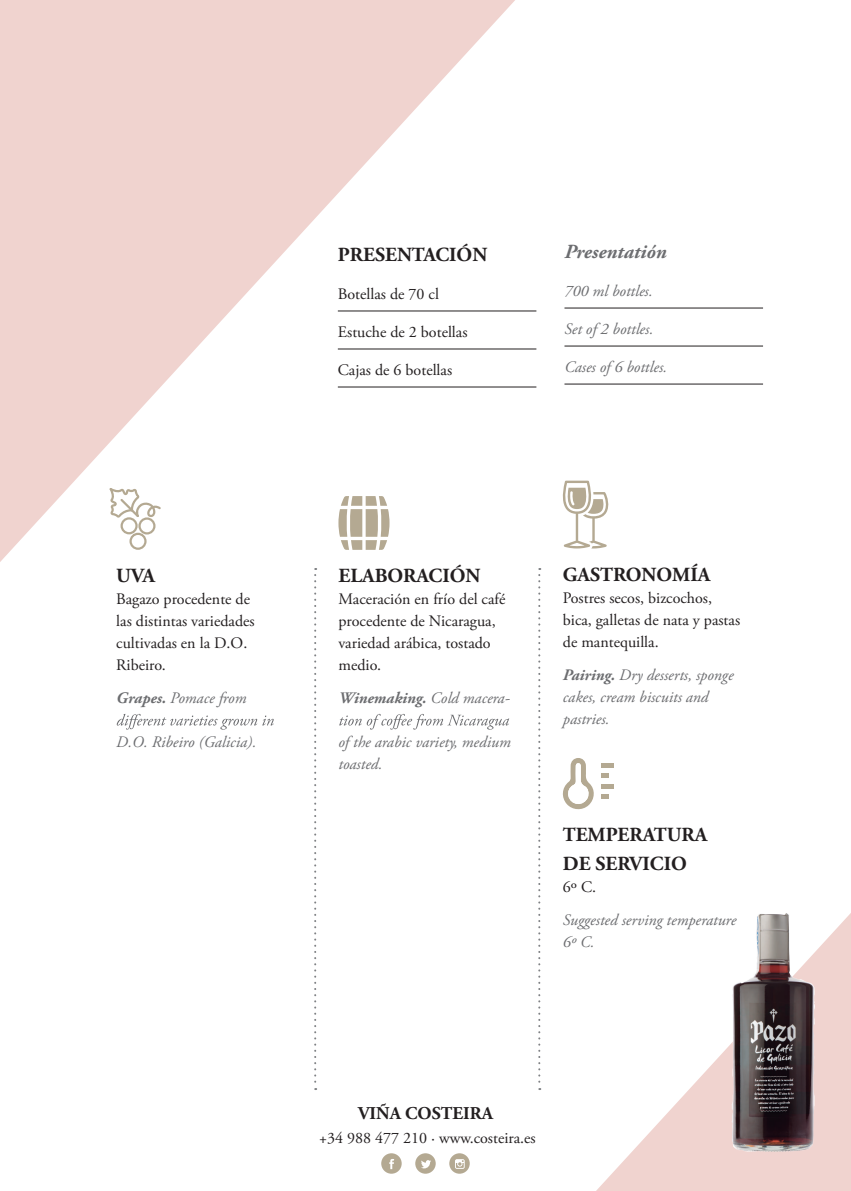
<style>
.page{position:relative;width:851px;height:1191px;background:#fff}
.page>*{position:absolute;margin:0;border:0;box-sizing:border-box;transform-origin:0 0}
.t1{font:700 20px/28.8px "Adobe Garamond Pro";color:#231f20}
.t2{font:italic 700 20px "Adobe Garamond Pro";color:#6c6d70}
.t3{font:700 18px "Adobe Garamond Pro";color:#231f20}
.t4{font:16px/22px "Adobe Garamond Pro";color:#231f20}
.t5{font:italic 16px/22px "Adobe Garamond Pro";color:#6c6d70}
.t6{font:italic 700 16px "Adobe Garamond Pro";color:#6c6d70}
.s1{font-weight:700}
.s2{font-weight:400}
</style>
<div class="page">
<svg style="left:0;top:0;width:515px;height:562px;fill:#f0d3cf"></svg>
<svg style="left:596px;top:1099px;width:254px;height:92px;fill:#f0d3cf"></svg>
<svg style="left:117px;top:714px;width:157px;height:15px"></svg>
<svg style="left:339px;top:714px;width:170px;height:15px"></svg>
<svg style="left:538px;top:568px;width:2px;height:522px"></svg>
<svg style="left:314px;top:568px;width:2px;height:522px"></svg>
<svg style="left:109px;top:488px;width:52px;height:62px"></svg>
<svg style="left:338px;top:496px;width:51px;height:54px"></svg>
<svg style="left:562px;top:480px;width:47px;height:68px"></svg>
<div style="left:601px;top:783px;width:12px;height:5px;background:#b4a992"></div>
<div style="left:601px;top:763px;width:13px;height:5px;background:#b4a992"></div>
<svg style="left:601px;top:794px;width:7px;height:4px"></svg>
<svg style="left:601px;top:773px;width:7px;height:5px"></svg>
<svg style="left:562px;top:758px;width:32px;height:52px"></svg>
<div style="left:381px;top:1153px;width:20px;height:20px;background:#b4a992;border-radius:50%"></div>
<svg style="left:389px;top:1159px;width:5px;height:10px"></svg>
<div style="left:415px;top:1153px;width:20px;height:20px;background:#b4a992;border-radius:50%"></div>
<svg style="left:421px;top:1160px;width:10px;height:8px"></svg>
<svg style="left:449px;top:1153px;width:20px;height:20px"></svg>
<svg style="left:455px;top:1159px;width:9px;height:9px"></svg>
<hr style="left:338px;top:311px;width:198px;height:1px;background:#231f20">
<hr style="left:338px;top:349px;width:198px;height:1px;background:#231f20">
<hr style="left:338px;top:387px;width:198px;height:1px;background:#231f20">
<hr style="left:564px;top:308px;width:199px;height:1px;background:#231f20">
<hr style="left:564px;top:346px;width:199px;height:1px;background:#231f20">
<hr style="left:564px;top:384px;width:199px;height:1px;background:#231f20">
<img style="left:680px;top:913px;width:170px;height:257px">
<p class="t1" style="left:338px;top:241px;width:151px">PRESENTACIÓN</p>
<p class="t4" style="left:338px;top:284px;width:103px">Botellas de 70 cl</p>
<p class="t4" style="left:338px;top:322px;width:131px">Estuche de 2 botellas</p>
<p class="t4" style="left:338px;top:360px;width:116px">Cajas de 6 botellas</p>
<p class="t2" style="left:564px;top:240px;width:104px">Presentatión</p>
<p class="t5" style="left:564px;top:281px;width:90px">700 ml bottles.</p>
<p class="t5" style="left:564px;top:319px;width:90px">Set of 2 bottles.</p>
<p class="t5" style="left:564px;top:357px;width:104px">Cases of 6 bottles.</p>
<p class="t1" style="left:116px;top:561px;width:40px">UVA</p>
<p class="t4" style="left:116px;top:588px;width:140px">Bagazo procedente de las distintas variedades cultivadas en la D.O.<br>Ribeiro.</p>
<p class="t5" style="left:116px;top:687px;width:132px"><span class="s1">Grapes.</span> Pomace from</p>
<p class="t5" style="left:116px;top:731px;width:141px">D.O. Ribeiro (Galicia).</p>
<p class="t1" style="left:338px;top:561px;width:143px">ELABORACIÓN</p>
<p class="t4" style="left:338px;top:588px;width:168px">Maceración en frío del café procedente de Nicaragua, variedad arábica, tostado medio.</p>
<p class="t6" style="left:338px;top:689px;width:173px">Winemaking. <span class="s2">Cold macera-</span></p>
<p class="t5" style="left:338px;top:731px;width:174px">of the arabic variety, medium toasted.</p>
<p class="t1" style="left:562px;top:560px;width:149px">GASTRONOMÍA</p>
<p class="t4" style="left:562px;top:587px;width:179px">Postres secos, bizcochos, bica, galletas de nata y pastas de mantequilla.</p>
<p class="t5" style="left:562px;top:664px;width:172px"><span class="s1">Pairing.</span> Dry desserts, sponge cakes, cream biscuits and pastries.</p>
<p class="t1" style="left:562px;top:820px;width:146px">TEMPERATURA<br>DE SERVICIO</p>
<p class="t4" style="left:562px;top:876px;width:35px">6º C.</p>
<p class="t5" style="left:562px;top:909px;width:175px">Suggested serving temperature<br>6º C.</p>
<p class="t3" style="left:358px;top:1102px;width:136px">VIÑA COSTEIRA</p>
<p class="t4" style="left:319px;top:1127px;width:218px">+34 988 477 210 · www.costeira.es</p>
</div>
